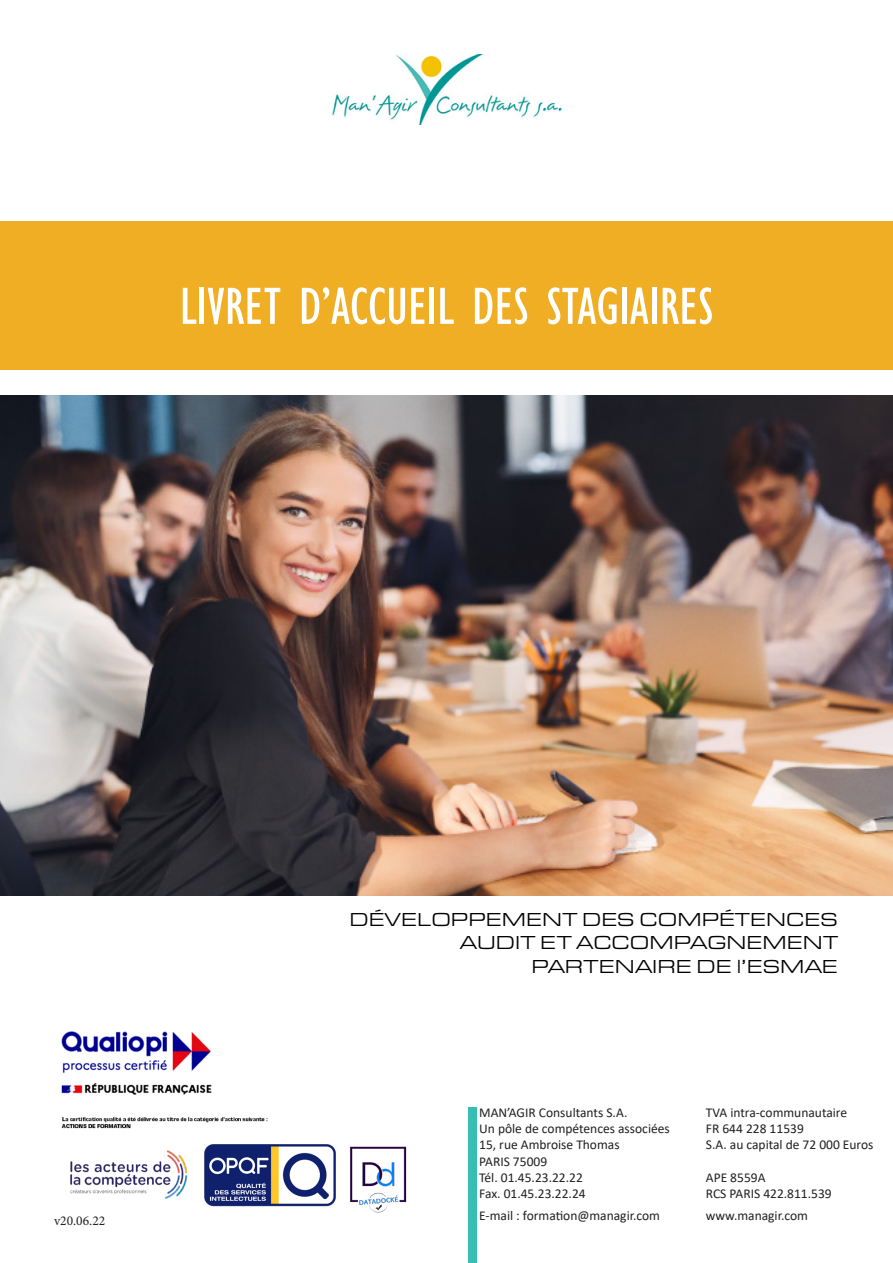
<style>
.page{position:relative;width:893px;height:1263px;background:#fff}
.page>*{position:absolute;margin:0;border:0;box-sizing:border-box;transform-origin:0 0}
.t1{font:condensed 54px "Gill Sans";color:#fff}
.t2{font:19.5px/23.4px "Eurostile Ext";color:#000001;text-align:right}
.t3{font:13.5px "Calibri";color:#231f20}
.t4{font:13.5px "Minion Pro";color:#231f20}
</style>
<div class="page">
<img style="left:332px;top:54px;width:230px;height:71px">
<div style="left:0;top:222px;width:893px;height:148px;background:#f0ae25"></div>
<div style="left:468px;top:1107px;width:9px;height:156px;background:#36beb3"></div>
<img style="left:204px;top:1144px;width:132px;height:62px">
<img style="left:70px;top:1150px;width:118px;height:49px">
<img style="left:61px;top:1031px;width:207px;height:98px">
<img style="left:350px;top:1146px;width:57px;height:67px">
<img style="left:0;top:395px;width:893px;height:500px">
<p class="t1" style="left:180px;top:277px;width:535px">LIVRET D’ACCUEIL DES STAGIAIRES</p>
<p class="t2" style="left:349px;top:906px;width:490px">DÉVELOPPEMENT DES COMPÉTENCES<br>AUDIT ET ACCOMPAGNEMENT<br>PARTENAIRE DE l’ESMAE</p>
<p class="t3" style="left:479px;top:1103px;width:150px">MAN’AGIR Consultants S.A.</p>
<p class="t3" style="left:479px;top:1119px;width:192px">Un pôle de compétences associées</p>
<p class="t3" style="left:479px;top:1135px;width:142px">15, rue Ambroise Thomas</p>
<p class="t3" style="left:479px;top:1152px;width:69px">PARIS 75009</p>
<p class="t3" style="left:479px;top:1168px;width:105px">Tél. 01.45.23.22.22</p>
<p class="t3" style="left:479px;top:1184px;width:108px">Fax. 01.45.23.22.24</p>
<p class="t3" style="left:479px;top:1206px;width:182px">E-mail : formation@managir.com</p>
<p class="t3" style="left:706px;top:1103px;width:143px">TVA intra-communautaire</p>
<p class="t3" style="left:706px;top:1119px;width:99px">FR 644 228 11539</p>
<p class="t3" style="left:706px;top:1135px;width:169px">S.A. au capital de 72 000 Euros</p>
<p class="t3" style="left:706px;top:1168px;width:61px">APE 8559A</p>
<p class="t3" style="left:706px;top:1184px;width:127px">RCS PARIS 422.811.539</p>
<p class="t4" style="left:54px;top:1211px;width:53px">v20.06.22</p>
<p class="t3" style="left:706px;top:1206px;width:104px">www.managir.com</p>
</div>
